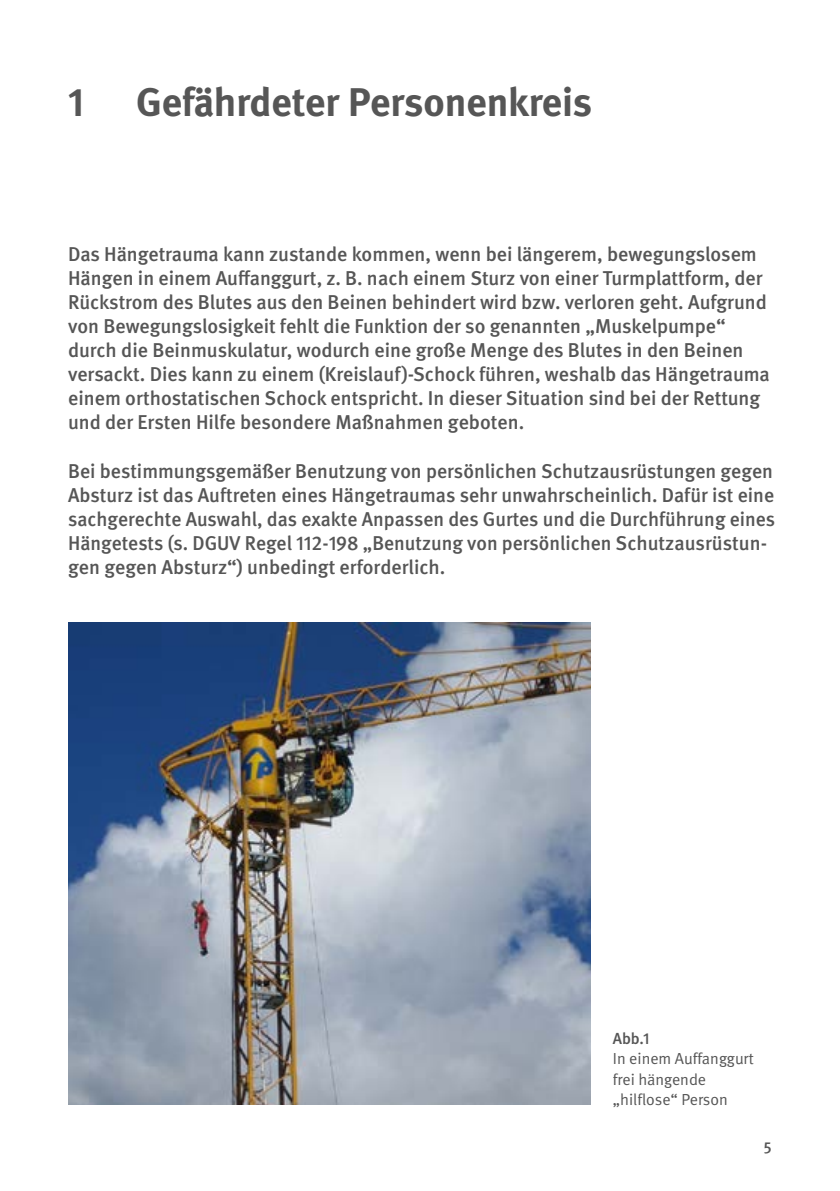
<style>
.page{position:relative;width:840px;height:1191px;background:#fff}
.page>*{position:absolute;margin:0;border:0;box-sizing:border-box;transform-origin:0 0}
._10pt_Anleser{font:700 40px "DGUV Meta";color:#565656}
._10pt_Anleser-2{font:500 20px/24px "DGUV Meta";color:#565656}
.t1{font:16px/20px "DGUV Meta";color:#565656}
.t2{font:500 16px "DGUV Meta";color:#565656}
</style>
<div class="page">
<img style="left:68px;top:622px;width:522px;height:482px">
<p class="_10pt_Anleser" style="left:68px;top:79px;width:18px">1</p>
<p class="_10pt_Anleser" style="left:136px;top:79px;width:457px">Gefährdeter Personenkreis</p>
<p class="_10pt_Anleser-2" style="left:68px;top:243px;width:703px">Das Hängetrauma kann zustande kommen, wenn bei längerem, bewegungslosem Hängen in einem Auffanggurt, z. B. nach einem Sturz von einer Turmplattform, der Rückstrom des Blutes aus den Beinen behindert wird bzw. verloren geht. Aufgrund von Bewegungslosigkeit fehlt die Funktion der so genannten „Muskelpumpe“ durch die Beinmuskulatur, wodurch eine große Menge des Blutes in den Beinen versackt. Dies kann zu einem (Kreislauf)-Schock führen, weshalb das Hängetrauma einem orthostatischen Schock entspricht. In dieser Situation sind bei der Rettung und der Ersten Hilfe besondere Maßnahmen geboten.</p>
<p class="_10pt_Anleser-2" style="left:68px;top:459px;width:708px">Bei bestimmungsgemäßer Benutzung von persönlichen Schutzausrüstungen gegen Absturz ist das Auftreten eines Hängetraumas sehr unwahrscheinlich. Dafür ist eine sachgerechte Auswahl, das exakte Anpassen des Gurtes und die Durchführung eines Hängetests (s. DGUV Regel 112-198 „Benutzung von persönlichen Schutzausrüstun&shy;gen gegen Absturz“) unbedingt erforderlich.</p>
<p class="t2" style="left:612px;top:1029px;width:38px">Abb.1</p>
<p class="t1" style="left:612px;top:1049px;width:142px">In einem Auffanggurt frei hängende „hilflose“ Person</p>
<p class="t2" style="left:763px;top:1137px;width:9px">5</p>
</div>
